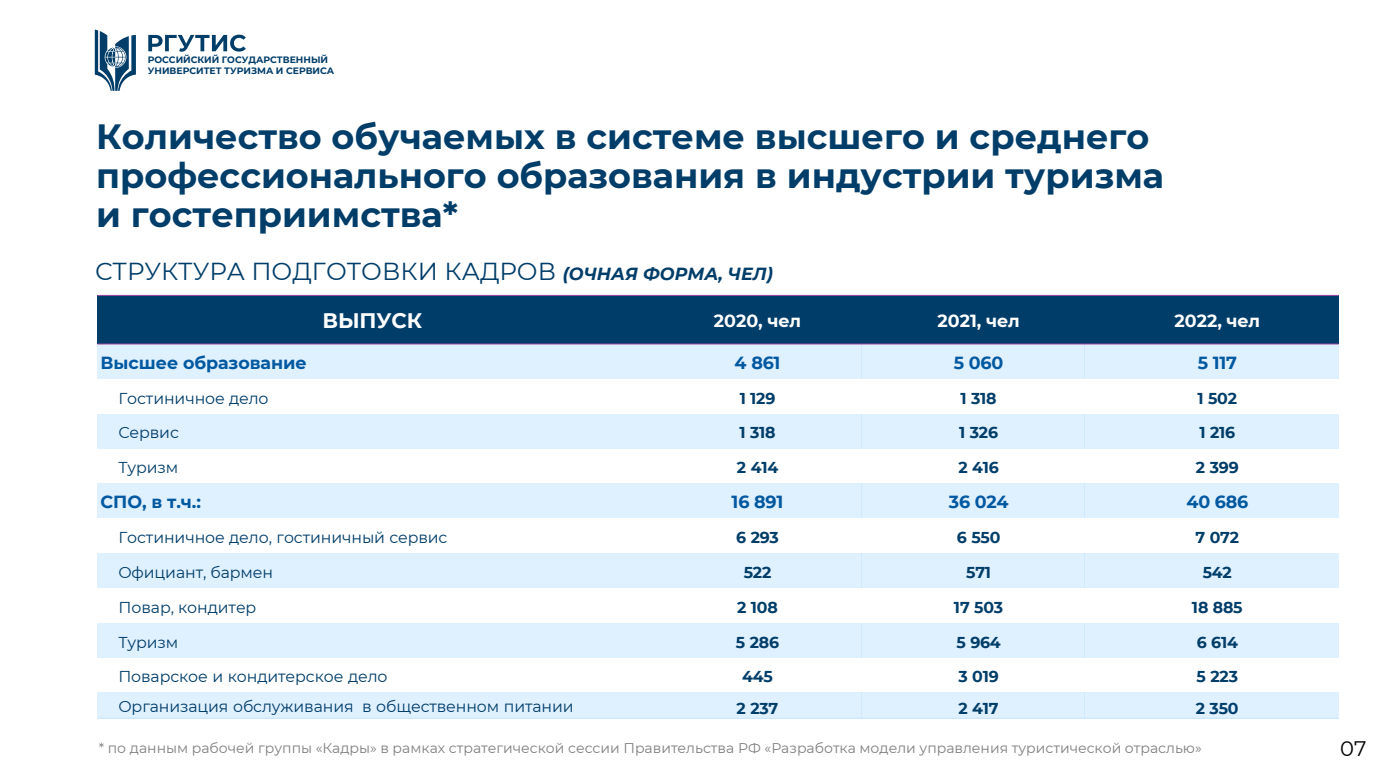
<style>
.page{position:relative;width:1386px;height:780px;background:#fff}
.page>*{position:absolute;margin:0;border:0;box-sizing:border-box;transform-origin:0 0}
.t1{font:700 35px/38.5px "Montserrat";color:#003d69}
.t2{font:24.5px "Montserrat";color:#003d69}
.t3{font:700 21px "Montserrat";letter-spacing:-.005em;color:#fff}
.t4{font:21px "Montserrat";color:#000}
.t5{font:700 17.5px "Montserrat";letter-spacing:-.005em;color:#0059a0}
.t6{font:700 17.5px "Montserrat";color:#fff}
.t7{font:15.75px "Montserrat";letter-spacing:-.005em;color:#003d69}
.t8{font:700 15.75px "Montserrat";letter-spacing:-.01em;color:#003d69}
.t9{font:14px "Montserrat";color:#7f7f7f}
.t10{font:700 9.28px "Montserrat";color:#003d69}
.s1{font-weight:700;font-style:italic;font-size:17.5px}
</style>
<div class="page">
<div style="left:97px;top:295px;width:547px;height:49px;background:#003d69"></div>
<div style="left:644px;top:295px;width:217px;height:49px;background:#003d69"></div>
<div style="left:861px;top:295px;width:223px;height:49px;background:#003d69"></div>
<div style="left:1084px;top:295px;width:254px;height:49px;background:#003d69"></div>
<div style="left:97px;top:344px;width:547px;height:34px;background:#dff0ff"></div>
<div style="left:644px;top:344px;width:217px;height:34px;background:#dff0ff"></div>
<div style="left:861px;top:344px;width:223px;height:34px;background:#dff0ff"></div>
<div style="left:1084px;top:344px;width:254px;height:34px;background:#dff0ff"></div>
<div style="left:97px;top:413px;width:547px;height:35px;background:#dff0ff"></div>
<div style="left:644px;top:413px;width:217px;height:35px;background:#dff0ff"></div>
<div style="left:861px;top:413px;width:223px;height:35px;background:#dff0ff"></div>
<div style="left:1084px;top:413px;width:254px;height:35px;background:#dff0ff"></div>
<div style="left:97px;top:483px;width:547px;height:35px;background:#dff0ff"></div>
<div style="left:644px;top:483px;width:217px;height:35px;background:#dff0ff"></div>
<div style="left:861px;top:483px;width:223px;height:35px;background:#dff0ff"></div>
<div style="left:1084px;top:483px;width:254px;height:35px;background:#dff0ff"></div>
<div style="left:97px;top:553px;width:547px;height:34px;background:#dff0ff"></div>
<div style="left:644px;top:553px;width:217px;height:34px;background:#dff0ff"></div>
<div style="left:861px;top:553px;width:223px;height:34px;background:#dff0ff"></div>
<div style="left:1084px;top:553px;width:254px;height:34px;background:#dff0ff"></div>
<div style="left:97px;top:622px;width:547px;height:35px;background:#dff0ff"></div>
<div style="left:644px;top:622px;width:217px;height:35px;background:#dff0ff"></div>
<div style="left:861px;top:622px;width:223px;height:35px;background:#dff0ff"></div>
<div style="left:1084px;top:622px;width:254px;height:35px;background:#dff0ff"></div>
<div style="left:97px;top:692px;width:547px;height:26px;background:#dff0ff"></div>
<div style="left:644px;top:692px;width:217px;height:26px;background:#dff0ff"></div>
<div style="left:861px;top:692px;width:223px;height:26px;background:#dff0ff"></div>
<div style="left:1084px;top:692px;width:254px;height:26px;background:#dff0ff"></div>
<hr style="left:97px;top:343px;width:1241px;height:1px;background:#a04d9f">
<hr style="left:97px;top:295px;width:1241px;height:1px;background:#a04d9f">
<hr style="left:97px;top:717px;width:1241px;height:1px;background:#c1e3ff">
<svg style="left:148px;top:34px;width:98px;height:18px"></svg>
<svg style="left:95px;top:30px;width:41px;height:61px"></svg>
<p class="t10" style="left:148px;top:53px;width:182px">РОССИЙСКИЙ ГОСУДАРСТВЕННЫЙ</p>
<p class="t10" style="left:148px;top:64px;width:188px">УНИВЕРСИТЕТ ТУРИЗМА И СЕРВИСА</p>
<h2 class="t1" style="left:96px;top:116px;width:1069px">Количество обучаемых в системе высшего и среднего профессионального образования в индустрии туризма и гостеприимства*</h2>
<p class="t2" style="left:95px;top:255px;width:679px">СТРУКТУРА ПОДГОТОВКИ КАДРОВ <span class="s1">(ОЧНАЯ ФОРМА, ЧЕЛ)</span></p>
<p class="t3" style="left:322px;top:305px;width:101px">ВЫПУСК</p>
<p class="t6" style="left:714px;top:308px;width:89px">2020, чел</p>
<p class="t6" style="left:937px;top:308px;width:84px">2021, чел</p>
<p class="t6" style="left:1174px;top:308px;width:87px">2022, чел</p>
<p class="t5" style="left:100px;top:350px;width:208px">Высшее образование</p>
<p class="t5" style="left:734px;top:350px;width:47px">4 861</p>
<p class="t5" style="left:953px;top:350px;width:51px">5 060</p>
<p class="t5" style="left:1197px;top:350px;width:41px">5 117</p>
<p class="t7" style="left:118px;top:387px;width:152px">Гостиничное дело</p>
<p class="t8" style="left:739px;top:386px;width:37px">1 129</p>
<p class="t8" style="left:960px;top:386px;width:38px">1 318</p>
<p class="t8" style="left:1197px;top:386px;width:41px">1 502</p>
<p class="t7" style="left:118px;top:422px;width:62px">Сервис</p>
<p class="t8" style="left:739px;top:421px;width:38px">1 318</p>
<p class="t8" style="left:959px;top:421px;width:40px">1 326</p>
<p class="t8" style="left:1199px;top:421px;width:37px">1 216</p>
<p class="t7" style="left:118px;top:456px;width:61px">Туризм</p>
<p class="t8" style="left:736px;top:456px;width:43px">2 414</p>
<p class="t8" style="left:958px;top:456px;width:42px">2 416</p>
<p class="t8" style="left:1195px;top:456px;width:44px">2 399</p>
<p class="t5" style="left:100px;top:489px;width:102px">СПО, в т.ч.:</p>
<p class="t5" style="left:731px;top:489px;width:53px">16 891</p>
<p class="t5" style="left:948px;top:489px;width:61px">36 024</p>
<p class="t5" style="left:1186px;top:489px;width:63px">40 686</p>
<p class="t7" style="left:118px;top:526px;width:330px">Гостиничное дело, гостиничный сервис</p>
<p class="t8" style="left:736px;top:526px;width:44px">6 293</p>
<p class="t8" style="left:956px;top:526px;width:45px">6 550</p>
<p class="t8" style="left:1195px;top:526px;width:45px">7 072</p>
<p class="t7" style="left:118px;top:561px;width:156px">Официант, бармен</p>
<p class="t8" style="left:743px;top:560px;width:29px">522</p>
<p class="t8" style="left:966px;top:560px;width:26px">571</p>
<p class="t8" style="left:1202px;top:560px;width:31px">542</p>
<p class="t7" style="left:118px;top:596px;width:139px">Повар, кондитер</p>
<p class="t8" style="left:737px;top:595px;width:42px">2 108</p>
<p class="t8" style="left:953px;top:595px;width:51px">17 503</p>
<p class="t8" style="left:1191px;top:595px;width:52px">18 885</p>
<p class="t7" style="left:118px;top:631px;width:61px">Туризм</p>
<p class="t8" style="left:735px;top:630px;width:45px">5 286</p>
<p class="t8" style="left:956px;top:630px;width:46px">5 964</p>
<p class="t8" style="left:1196px;top:630px;width:43px">6 614</p>
<p class="t7" style="left:118px;top:665px;width:271px">Поварское и кондитерское дело</p>
<p class="t8" style="left:742px;top:665px;width:32px">445</p>
<p class="t8" style="left:958px;top:665px;width:42px">3 019</p>
<p class="t8" style="left:1196px;top:665px;width:43px">5 223</p>
<p class="t7" style="left:118px;top:695px;width:456px">Организация обслуживания в общественном питании</p>
<p class="t8" style="left:736px;top:696px;width:43px">2 237</p>
<p class="t8" style="left:958px;top:696px;width:42px">2 417</p>
<p class="t8" style="left:1195px;top:696px;width:44px">2 350</p>
<p class="t9" style="left:99px;top:737px;width:1104px">* по данным рабочей группы «Кадры» в рамках стратегической сессии Правительства РФ «Разработка модели управления туристической отраслью»</p>
<p class="t4" style="left:1339px;top:733px;width:28px">07</p>
</div>
